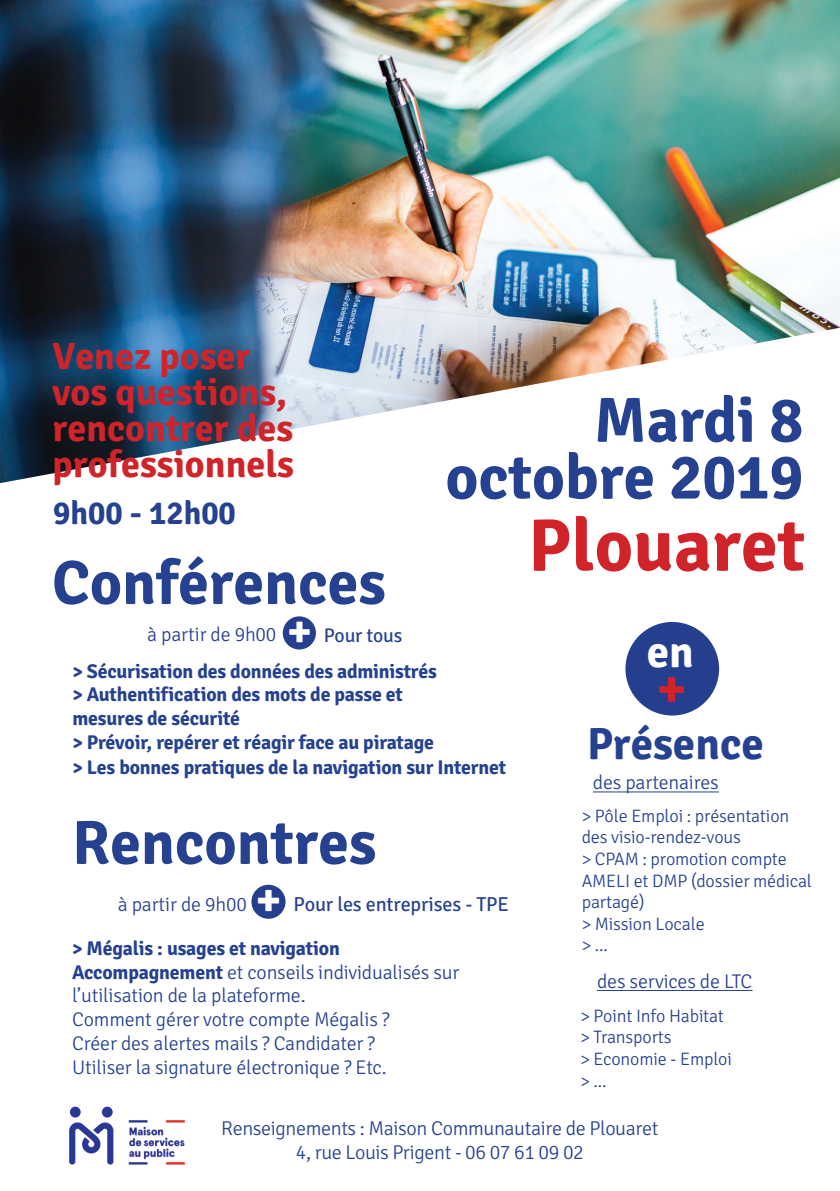
<style>
.page{position:relative;width:840px;height:1191px;background:#fff}
.page>*{position:absolute;margin:0;border:0;box-sizing:border-box;transform-origin:0 0}
.t1{font:700 74px "Signika Negative";color:#d1232a}
.t2{font:700 63.2px/57px "Signika Negative";color:#25418f;text-align:right}
.t3{font:700 62px "Signika Negative";color:#25418f}
.t4{font:700 56.2px "Signika Negative";color:#d1232a}
.t5{font:700 48.4px "Signika Negative";color:#fff}
.t6{font:700 47px "Signika Negative";color:#fff}
.t7{font:700 45px "Signika Negative";color:#25418f}
.t8{font:700 45px "Signika Negative";color:#fff}
.t9{font:700 38px/36px "Signika Negative";color:#d1232a}
.t10{font:700 32.6px "Signika Negative";color:#25418f}
.t11{font:20.2px "Signika Negative";letter-spacing:-.01em;color:#25418f}
.t12{font:300 20px/24px "Signika Negative";letter-spacing:-.02em;color:#25418f;text-align:center}
.t13{font:300 19.8px/23.8px "Signika Negative";letter-spacing:-.01em;color:#25418f}
.t14{font:700 19.8px/24.2px "Signika Negative";letter-spacing:-.01em;color:#25418f}
.t15{font:19.6px "Signika Negative";letter-spacing:-.01em;color:#25418f}
.t16{font:300 18px/21.6px "Signika Negative";letter-spacing:-.01em;color:#25418f}
.s1{font-weight:700}
</style>
<div class="page">
<img style="left:0;top:0;width:839px;height:483px">
<img style="left:69px;top:1106px;width:116px;height:58px">
<hr style="left:596px;top:990px;width:156px;height:1px;background:#25418f">
<hr style="left:592px;top:791px;width:126px;height:1px;background:#25418f">
<div style="left:625px;top:622px;width:93px;height:93px;background:#253f8e;border-radius:50%"></div>
<div style="left:282px;top:616px;width:34px;height:33px;background:#253f8e;border-radius:50%"></div>
<div style="left:251px;top:884px;width:34px;height:34px;background:#253f8e;border-radius:50%"></div>
<h3 class="t9" style="left:52px;top:338px;width:243px">Venez poser vos questions, rencontrer des professionnels</h3>
<h3 class="t10" style="left:53px;top:494px;width:184px">9h00 - 12h00</h3>
<h2 class="t2" style="left:445px;top:392px;width:359px">Mardi 8 octobre 2019</h2>
<h1 class="t1" style="left:528px;top:501px;width:278px">Plouaret</h1>
<h3 class="t3" style="left:52px;top:546px;width:335px">Conférences</h3>
<p class="t13" style="left:147px;top:623px;width:131px">à partir de 9h00</p>
<h3 class="t6" style="left:287px;top:602px;width:26px">+</h3>
<p class="t15" style="left:323px;top:624px;width:80px">Pour tous</p>
<h3 class="t8" style="left:669px;top:617px;width:48px">en</h3>
<h3 class="t8" style="left:646px;top:625px;width:48px">en</h3>
<p class="t14" style="left:72px;top:659px;width:366px">&gt; Sécurisation des données des administrés</p>
<h3 class="t4" style="left:656px;top:654px;width:31px">+</h3>
<p class="t14" style="left:72px;top:683px;width:435px">&gt; Authentification des mots de passe et<br>mesures de sécurité<br>&gt; Prévoir, repérer et réagir face au piratage<br>&gt; Les bonnes pratiques de la navigation sur Internet</p>
<h3 class="t7" style="left:586px;top:717px;width:178px">Présence</h3>
<p class="t13" style="left:592px;top:771px;width:127px">des partenaires</p>
<h3 class="t3" style="left:72px;top:805px;width:305px">Rencontres</h3>
<p class="t13" style="left:118px;top:893px;width:131px">à partir de 9h00</p>
<h3 class="t5" style="left:256px;top:870px;width:27px">+</h3>
<p class="t11" style="left:293px;top:893px;width:217px">Pour les entreprises - TPE</p>
<p class="t13" style="left:72px;top:936px;width:388px"><span class="s1">&gt; Mégalis : usages et navigation Accompagnement</span> et conseils individualisés sur l’utilisation de la plateforme.<br>Comment gérer votre compte Mégalis ?<br>Créer des alertes mails ? Candidater ?<br>Utiliser la signature électronique ? Etc.</p>
<p class="t16" style="left:581px;top:805px;width:231px">&gt; Pôle Emploi : présentation des visio-rendez-vous<br>&gt; CPAM : promotion compte<br>AMELI et DMP (dossier médical partagé)<br>&gt; Mission Locale<br>&gt; ...</p>
<p class="t13" style="left:596px;top:969px;width:157px">des services de LTC</p>
<p class="t16" style="left:580px;top:1005px;width:153px">&gt; Point Info Habitat &gt; Transports<br>&gt; Economie - Emploi &gt; ...</p>
<p class="t12" style="left:221px;top:1116px;width:438px">Renseignements : Maison Communautaire de Plouaret<br>4, rue Louis Prigent - 06 07 61 09 02</p>
</div>
